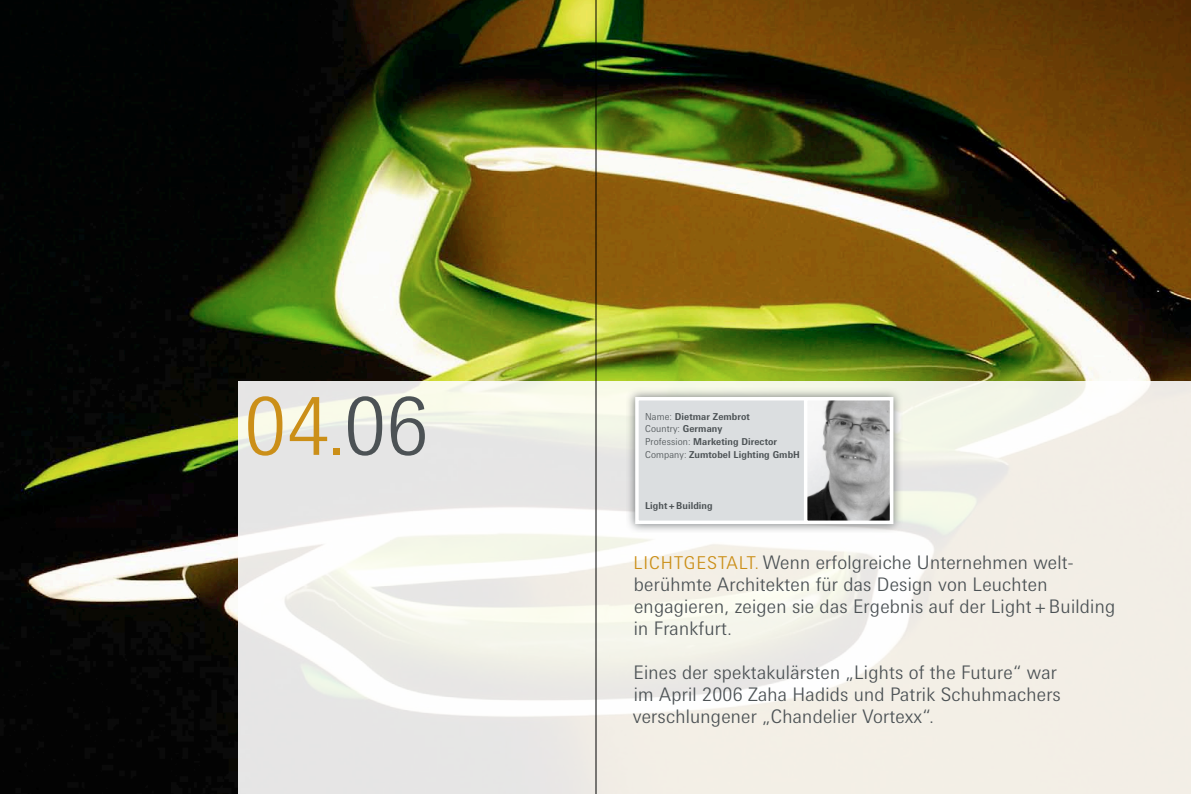
<style>
.page{position:relative;width:1191px;height:794px;background:#fff}
.page>*{position:absolute;margin:0;border:0;box-sizing:border-box;transform-origin:0 0}
.t1{font:300 80px "Messe Univers";color:#cb8f18}
.t2{font:300 18.7px/22px "Messe Univers";letter-spacing:.01em;color:#4c5255}
.t3{font:700 9.5px/12.7px "Messe Univers";letter-spacing:.01em;color:#4c5255}
.s1{color:#4c5255}
.s2{font-weight:300}
.s3{font-size:17.7px;color:#cb8f18}
</style>
<div class="page">
<img style="left:0;top:0;width:1191px;height:794px">
<svg style="left:238px;top:381px;width:953px;height:413px;fill:#f3eee6"></svg>
<div style="left:626px;top:387px;width:276px;height:146px;background:#4c5255;opacity:.75"></div>
<div style="left:637px;top:399px;width:254px;height:123px;background:#dbdee0"></div>
<div style="left:635px;top:397px;width:258px;height:127px;border:3px solid #fff"></div>
<img style="left:808px;top:401px;width:81px;height:119px">
<div style="left:804px;top:397px;width:89px;height:127px;border:3px solid #fff"></div>
<hr style="left:596px;top:0;width:1px;height:794px;background:#000">
<h1 class="t1" style="left:244px;top:377px;width:186px">04.<span class="s1">06</span></h1>
<p class="t3" style="left:645px;top:410px;width:156px"><span class="s2">Name:</span> Dietmar Zembrot<br><span class="s2">Country:</span> Germany<br><span class="s2">Profession:</span> Marketing Director<br><span class="s2">Company:</span> Zumtobel Lighting GmbH</p>
<p class="t3" style="left:645px;top:499px;width:69px">Light+Building</p>
<p class="t2" style="left:633px;top:551px;width:483px"><span class="s3">LICHTGESTALT.</span> Wenn erfolgreiche Unternehmen welt&shy;berühmte Architekten für das Design von Leuchten engagieren, zeigen sie das Ergebnis auf der Light+Building in Frankfurt.</p>
<p class="t2" style="left:633px;top:661px;width:429px">Eines der spektakulärsten „Lights of the Future“ war im April 2006 Zaha Hadids und Patrik Schuh- machers verschlungener „Chandelier Vortexx“.</p>
</div>
